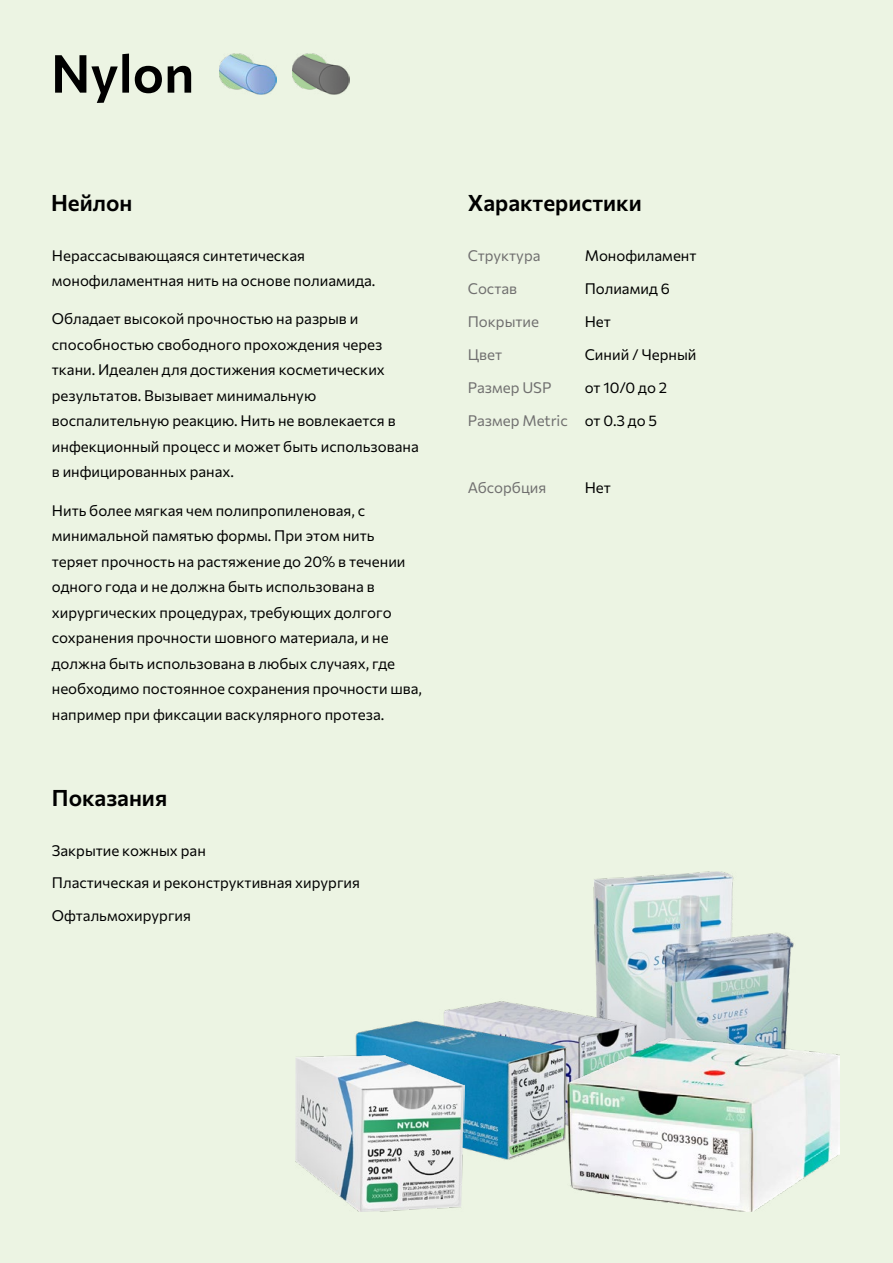
<style>
.page{position:relative;width:893px;height:1263px;background:#ecf4e3}
.page>*{position:absolute;margin:0;border:0;box-sizing:border-box;transform-origin:0 0}
.t1{font:600 52.5px "Commissioner";color:#000}
.t2{font:600 22.5px "Commissioner";color:#000}
.t3{font:15px/25.5px "Commissioner";color:#000}
.t4{font:15px "Commissioner";color:#706f6f}
</style>
<div class="page">
<img style="left:292px;top:53px;width:57px;height:42px">
<img style="left:219px;top:53px;width:57px;height:42px">
<img style="left:593px;top:872px;width:202px;height:166px">
<img style="left:432px;top:991px;width:215px;height:47px">
<img style="left:354px;top:1006px;width:213px;height:165px">
<img style="left:296px;top:1056px;width:168px;height:156px">
<img style="left:567px;top:1038px;width:272px;height:173px">
<h1 class="t1" style="left:51px;top:31px;width:145px">Nylon</h1>
<h2 class="t2" style="left:51px;top:184px;width:83px">Нейлон</h2>
<h2 class="t2" style="left:468px;top:184px;width:176px">Характеристики</h2>
<p class="t3" style="left:52px;top:241px;width:325px">Нерассасывающаяся синтетическая монофиламентная нить на основе полиамида.</p>
<p class="t3" style="left:52px;top:305px;width:368px">Обладает высокой прочностью на разрыв и способностью свободного прохождения через ткани. Идеален для достижения косметических результатов. Вызывает минимальную воспалительную реакцию. Нить не вовлекается в инфекционный процесс и может быть использована в инфицированных ранах.</p>
<p class="t3" style="left:52px;top:496px;width:372px">Нить более мягкая чем полипропиленовая, с минимальной памятью формы. При этом нить теряет прочность на растяжение до 20% в течении одного года и не должна быть использована в хирургических процедурах, требующих долгого сохранения прочности шовного материала, и не должна быть использована в любых случаях, где необходимо постоянное сохранения прочности шва, например при фиксации васкулярного протеза.</p>
<h2 class="t2" style="left:52px;top:780px;width:117px">Показания</h2>
<p class="t3" style="left:52px;top:833px;width:310px;line-height:32.5px">Закрытие кожных ран<br>Пластическая и реконструктивная хирургия<br>Офтальмохирургия</p>
<p class="t4" style="left:468px;top:243px;width:74px">Структура</p>
<p class="t4" style="left:468px;top:276px;width:51px">Состав</p>
<p class="t4" style="left:468px;top:309px;width:73px">Покрытие</p>
<p class="t4" style="left:468px;top:343px;width:36px">Цвет</p>
<p class="t4" style="left:468px;top:376px;width:85px">Размер USP</p>
<p class="t4" style="left:468px;top:409px;width:102px">Размер Metric</p>
<p class="t3" style="left:585px;top:241px;width:113px">Монофиламент</p>
<p class="t3" style="left:585px;top:274px;width:87px">Полиамид 6</p>
<p class="t3" style="left:585px;top:308px;width:28px">Нет</p>
<p class="t3" style="left:585px;top:341px;width:113px">Синий / Черный</p>
<p class="t3" style="left:585px;top:374px;width:84px">от 10/0 до 2</p>
<p class="t3" style="left:585px;top:407px;width:74px">от 0.3 до 5</p>
<p class="t4" style="left:468px;top:475px;width:80px">Абсорбция</p>
<p class="t3" style="left:585px;top:473px;width:28px">Нет</p>
</div>
